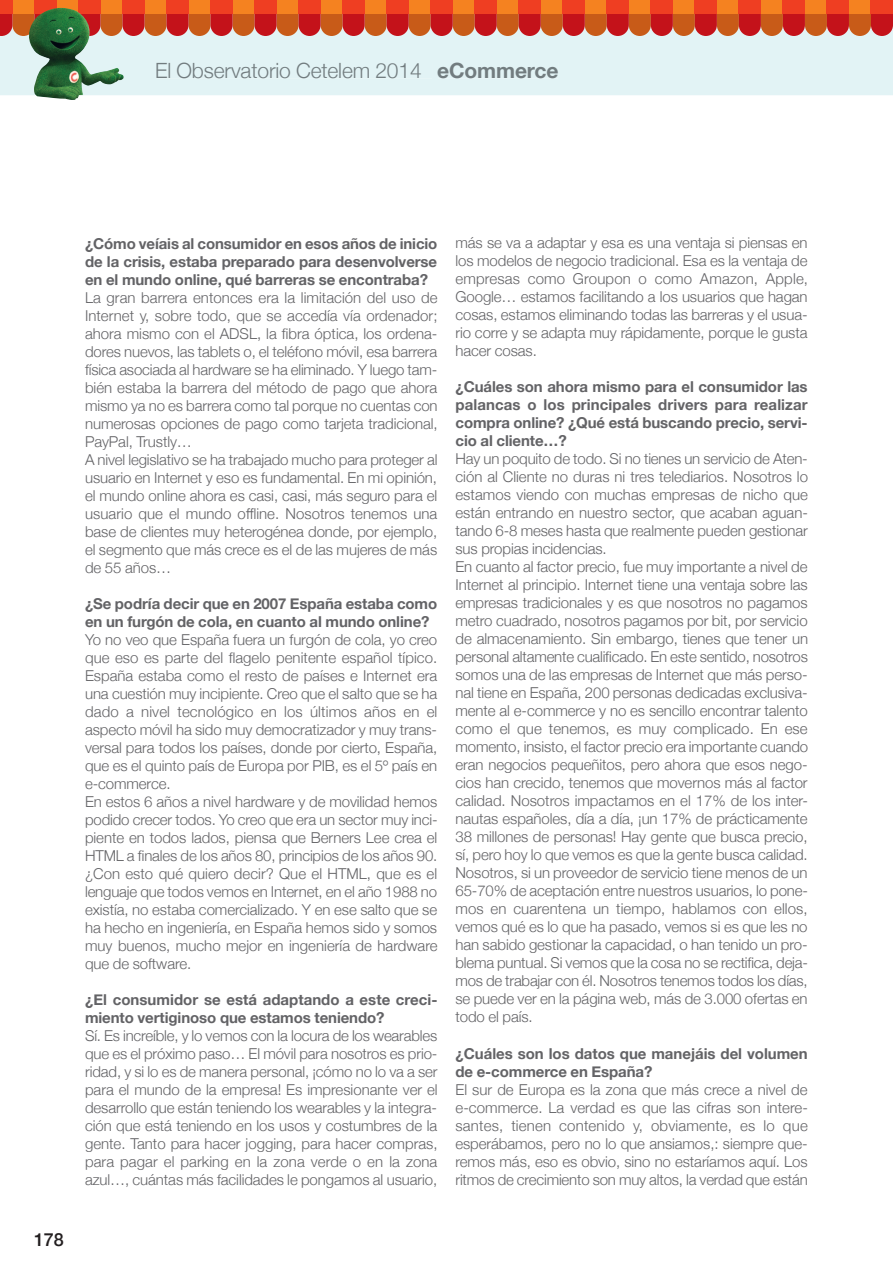
<style>
.page{position:relative;width:893px;height:1263px;background:#fff}
.page>*{position:absolute;margin:0;border:0;box-sizing:border-box;transform-origin:0 0}
.t1{font:300 21px "Helvetica Neue";letter-spacing:-.005em;color:#727c7f}
.t2{font:500 18px "Helvetica Neue";color:#231f20}
.t3{font:300 15px/18px "Helvetica Neue";letter-spacing:-.005em;color:#636366}
.t4{font:700 15px/18px "Helvetica Neue";letter-spacing:-.005em;color:#636366}
.s1{font-weight:700}
</style>
<div class="page">
<div style="left:0;top:36px;width:893px;height:59px;background:#e2f3f5"></div>
<div style="left:321px;top:0;width:22px;height:14px;background:#f58220"></div>
<div style="left:144px;top:0;width:23px;height:14px;background:#f58220"></div>
<div style="left:497px;top:0;width:22px;height:14px;background:#f58220"></div>
<div style="left:717px;top:0;width:22px;height:14px;background:#f58220"></div>
<div style="left:56px;top:0;width:22px;height:14px;background:#f58220"></div>
<div style="left:409px;top:0;width:22px;height:14px;background:#f58220"></div>
<div style="left:233px;top:0;width:22px;height:14px;background:#f58220"></div>
<div style="left:585px;top:0;width:22px;height:14px;background:#f58220"></div>
<div style="left:805px;top:0;width:22px;height:14px;background:#f58220"></div>
<div style="left:12px;top:0;width:22px;height:14px;background:#f58220"></div>
<div style="left:365px;top:0;width:22px;height:14px;background:#f58220"></div>
<div style="left:189px;top:0;width:22px;height:14px;background:#f58220"></div>
<div style="left:541px;top:0;width:22px;height:14px;background:#f58220"></div>
<div style="left:761px;top:0;width:22px;height:14px;background:#f58220"></div>
<div style="left:100px;top:0;width:22px;height:14px;background:#f58220"></div>
<div style="left:453px;top:0;width:22px;height:14px;background:#f58220"></div>
<div style="left:673px;top:0;width:22px;height:14px;background:#f58220"></div>
<div style="left:277px;top:0;width:22px;height:14px;background:#f58220"></div>
<div style="left:629px;top:0;width:22px;height:14px;background:#f58220"></div>
<div style="left:849px;top:0;width:22px;height:14px;background:#f58220"></div>
<div style="left:0;top:0;width:12px;height:14px;background:#ef3e22"></div>
<div style="left:343px;top:0;width:22px;height:14px;background:#ef3e22"></div>
<div style="left:166px;top:0;width:23px;height:14px;background:#ef3e22"></div>
<div style="left:519px;top:0;width:22px;height:14px;background:#ef3e22"></div>
<div style="left:739px;top:0;width:22px;height:14px;background:#ef3e22"></div>
<div style="left:78px;top:0;width:22px;height:14px;background:#ef3e22"></div>
<div style="left:431px;top:0;width:22px;height:14px;background:#ef3e22"></div>
<div style="left:255px;top:0;width:22px;height:14px;background:#ef3e22"></div>
<div style="left:607px;top:0;width:22px;height:14px;background:#ef3e22"></div>
<div style="left:827px;top:0;width:22px;height:14px;background:#ef3e22"></div>
<div style="left:34px;top:0;width:22px;height:14px;background:#ef3e22"></div>
<div style="left:387px;top:0;width:22px;height:14px;background:#ef3e22"></div>
<div style="left:211px;top:0;width:22px;height:14px;background:#ef3e22"></div>
<div style="left:563px;top:0;width:22px;height:14px;background:#ef3e22"></div>
<div style="left:783px;top:0;width:22px;height:14px;background:#ef3e22"></div>
<div style="left:122px;top:0;width:23px;height:14px;background:#ef3e22"></div>
<div style="left:475px;top:0;width:22px;height:14px;background:#ef3e22"></div>
<div style="left:695px;top:0;width:22px;height:14px;background:#ef3e22"></div>
<div style="left:299px;top:0;width:22px;height:14px;background:#ef3e22"></div>
<div style="left:651px;top:0;width:22px;height:14px;background:#ef3e22"></div>
<svg style="left:0;top:14px;width:893px;height:22px;background:#c84a31"></svg>
<div style="left:871px;top:0;width:22px;height:14px;background:#ef3e22"></div>
<img style="left:27px;top:8px;width:98px;height:92px">
<div style="left:157px;top:63px;width:275px;height:15px;background:#e2f3f5"></div>
<div style="left:438px;top:63px;width:120px;height:15px;background:#e2f3f5"></div>
<h1 class="t1" style="left:155px;top:53px;width:405px">El Observatorio Cetelem 2014 <span class="s1">eCommerce</span></h1>
<p class="t2" style="left:34px;top:1225px;width:31px">178</p>
<p class="t4" style="left:85px;top:235px;width:354px;text-align:justify">¿Cómo veíais al consumidor en esos años de inicio de la crisis, estaba preparado para desenvolverse en el mundo online, qué barreras se encontraba?</p>
<p class="t3" style="left:85px;top:287px;width:354px">La gran barrera entonces era la limitación del uso de Internet y, sobre todo, que se accedía vía ordenador; ahora mismo con el ADSL, la fibra óptica, los ordena&shy;dores nuevos, las tablets o, el teléfono móvil, esa barrera física asociada al hardware se ha eliminado. Y luego tam&shy;bién estaba la barrera del método de pago que ahora mismo ya no es barrera como tal porque no cuentas con numerosas opciones de pago como tarjeta tradicional, PayPal, Trustly…<br>A nivel legislativo se ha trabajado mucho para proteger al usuario en Internet y eso es fundamental. En mi opinión, el mundo online ahora es casi, casi, más seguro para el usuario que el mundo offline. Nosotros tenemos una base de clientes muy heterogénea donde, por ejemplo, el segmento que más crece es el de las mujeres de más de 55 años…</p>
<p class="t4" style="left:85px;top:595px;width:354px">¿Se podría decir que en 2007 España estaba como en un furgón de cola, en cuanto al mundo online?</p>
<p class="t3" style="left:85px;top:629px;width:354px">Yo no veo que España fuera un furgón de cola, yo creo que eso es parte del flagelo penitente español típico.<br>España estaba como el resto de países e Internet era una cuestión muy incipiente. Creo que el salto que se ha dado a nivel tecnológico en los últimos años en el aspecto móvil ha sido muy democratizador y muy trans&shy;versal para todos los países, donde por cierto, España, que es el quinto país de Europa por PIB, es el 5º país en e-commerce.<br>En estos 6 años a nivel hardware y de movilidad hemos podido crecer todos. Yo creo que era un sector muy inci&shy;piente en todos lados, piensa que Berners Lee crea el HTML a finales de los años 80, principios de los años 90. ¿Con esto qué quiero decir? Que el HTML, que es el lenguaje que todos vemos en Internet, en el año 1988 no existía, no estaba comercializado. Y en ese salto que se ha hecho en ingeniería, en España hemos sido y somos muy buenos, mucho mejor en ingeniería de hardware que de software.</p>
<p class="t4" style="left:85px;top:991px;width:354px">¿El consumidor se está adaptando a este creci&shy;miento vertiginoso que estamos teniendo?</p>
<p class="t3" style="left:85px;top:1025px;width:354px;text-align:justify">Sí. Es increíble, y lo vemos con la locura de los wearables que es el próximo paso… El móvil para nosotros es prio&shy;ridad, y si lo es de manera personal, ¡cómo no lo va a ser para el mundo de la empresa! Es impresionante ver el desarrollo que están teniendo los wearables y la integra&shy;ción que está teniendo en los usos y costumbres de la gente. Tanto para hacer jogging, para hacer compras, para pagar el parking en la zona verde o en la zona azul…, cuántas más facilidades le pongamos al usuario,</p>
<p class="t3" style="left:455px;top:233px;width:354px;text-align:justify">más se va a adaptar y esa es una ventaja si piensas en los modelos de negocio tradicional. Esa es la ventaja de empresas como Groupon o como Amazon, Apple, Google… estamos facilitando a los usuarios que hagan cosas, estamos eliminando todas las barreras y el usua&shy;rio corre y se adapta muy rápidamente, porque le gusta hacer cosas.</p>
<p class="t4" style="left:455px;top:378px;width:354px;text-align:justify">¿Cuáles son ahora mismo para el consumidor las palancas o los principales drivers para realizar compra online? ¿Qué está buscando precio, servi&shy;cio al cliente…?</p>
<p class="t3" style="left:455px;top:449px;width:354px">Hay un poquito de todo. Si no tienes un servicio de Aten&shy;ción al Cliente no duras ni tres telediarios. Nosotros lo estamos viendo con muchas empresas de nicho que están entrando en nuestro sector, que acaban aguan&shy;tando 6-8 meses hasta que realmente pueden gestionar sus propias incidencias.<br>En cuanto al factor precio, fue muy importante a nivel de Internet al principio. Internet tiene una ventaja sobre las empresas tradicionales y es que nosotros no pagamos metro cuadrado, nosotros pagamos por bit, por servicio de almacenamiento. Sin embargo, tienes que tener un personal altamente cualificado. En este sentido, nosotros somos una de las empresas de Internet que más perso&shy;nal tiene en España, 200 personas dedicadas exclusiva&shy;mente al e-commerce y no es sencillo encontrar talento como el que tenemos, es muy complicado. En ese momento, insisto, el factor precio era importante cuando eran negocios pequeñitos, pero ahora que esos nego&shy;cios han crecido, tenemos que movernos más al factor calidad. Nosotros impactamos en el 17% de los inter&shy;nautas españoles, día a día, ¡un 17% de prácticamente 38 millones de personas! Hay gente que busca precio, sí, pero hoy lo que vemos es que la gente busca calidad.<br>Nosotros, si un proveedor de servicio tiene menos de un 65-70% de aceptación entre nuestros usuarios, lo pone&shy;mos en cuarentena un tiempo, hablamos con ellos, vemos qué es lo que ha pasado, vemos si es que les no han sabido gestionar la capacidad, o han tenido un pro&shy;blema puntual. Si vemos que la cosa no se rectifica, deja&shy;mos de trabajar con él. Nosotros tenemos todos los días, se puede ver en la página web, más de 3.000 ofertas en todo el país.</p>
<p class="t4" style="left:455px;top:1044px;width:354px">¿Cuáles son los datos que manejáis del volumen de e-commerce en España?</p>
<p class="t3" style="left:455px;top:1079px;width:354px;text-align:justify">El sur de Europa es la zona que más crece a nivel de e-commerce. La verdad es que las cifras son intere&shy;santes, tienen contenido y, obviamente, es lo que esperábamos, pero no lo que ansiamos,: siempre que&shy;remos más, eso es obvio, sino no estaríamos aquí. Los ritmos de crecimiento son muy altos, la verdad que están</p>
</div>
